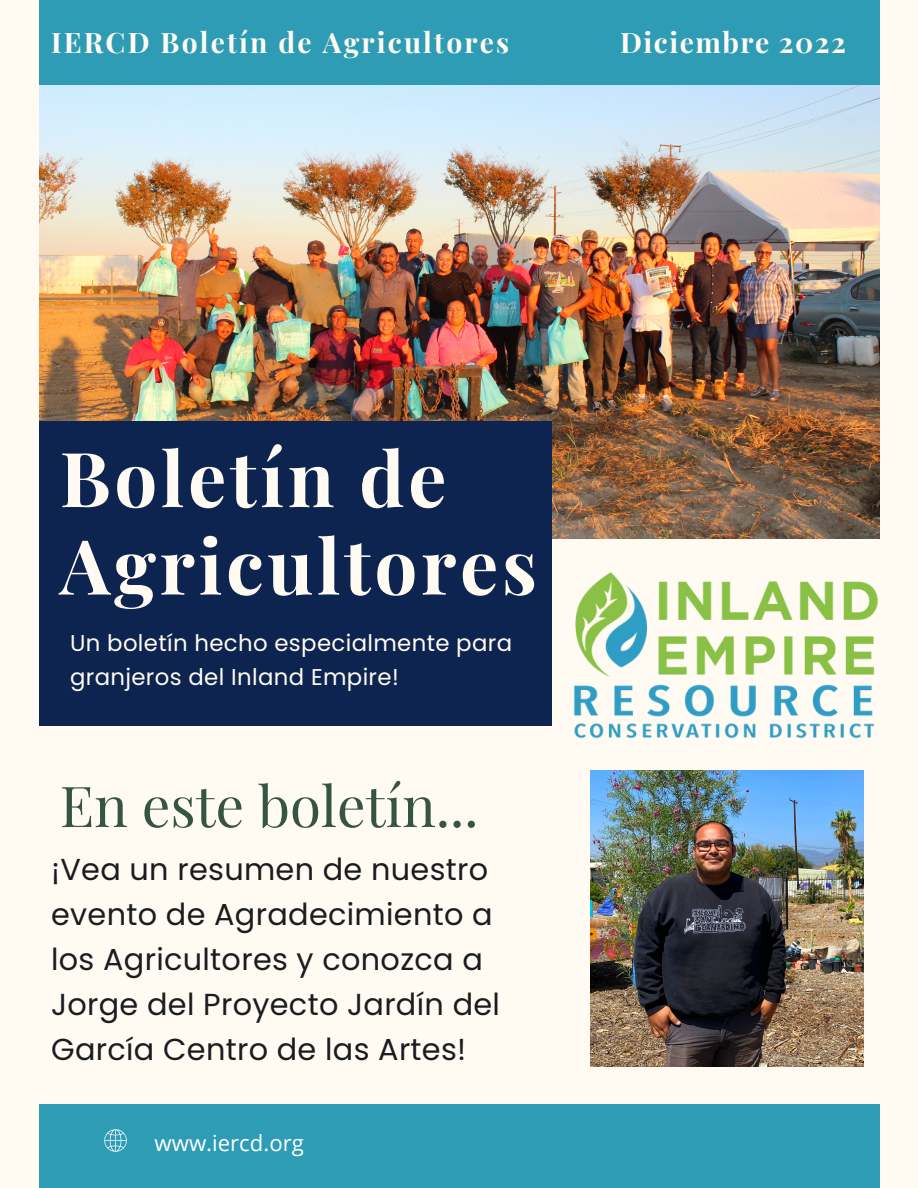
<style>
.page{position:relative;width:918px;height:1188px;background:#fffbf2}
.page>*{position:absolute;margin:0;border:0;box-sizing:border-box;transform-origin:0 0}
.t1{font:700 76.05px/87.4px "Playfair Display";letter-spacing:.045em;color:#fffbf2}
.t2{font:56.4px "Playfair Display";color:#365443}
.t3{font:30.3px/45px "Poppins";letter-spacing:.01em;color:#1a1c20}
.t4{font:700 28.2px "Playfair Display";letter-spacing:.075em;color:#fffbf2}
.t5{font:700 28.2px "Playfair Display";letter-spacing:.055em;color:#fffbf2}
.t6{font:22.8px/33.8px "Poppins";letter-spacing:.015em;color:#fffbf2}
.t7{font:22.2px "Open Sans";color:#fff}
</style>
<div class="page">
<img style="left:39px;top:84px;width:840px;height:455px">
<div style="left:39px;top:0;width:840px;height:84px;background:#2e9cb4"></div>
<div style="left:39px;top:421px;width:513px;height:305px;background:#0e2450"></div>
<div style="left:39px;top:1104px;width:840px;height:84px;background:#2e9cb4"></div>
<svg style="left:104px;top:1129px;width:23px;height:23px"></svg>
<img style="left:590px;top:771px;width:273px;height:296px">
<img style="left:574px;top:572px;width:304px;height:167px">
<p class="t4" style="left:51px;top:22px;width:460px">IERCD Boletín de Agricultores</p>
<p class="t5" style="left:620px;top:22px;width:227px">Diciembre 2022</p>
<h1 class="t1" style="left:60px;top:432px;width:479px">Boletín de<br>Agricultores</h1>
<p class="t6" style="left:70px;top:626px;width:444px">Un boletín hecho especialmente para granjeros del Inland Empire!</p>
<h2 class="t2" style="left:60px;top:766px;width:420px">En este boletín...</h2>
<p class="t3" style="left:51px;top:847px;width:450px">¡Vea un resumen de nuestro evento de Agradecimiento a los Agricultores y conozca a<br>Jorge del Proyecto Jardín del<br>García Centro de las Artes!</p>
<p class="t7" style="left:155px;top:1127px;width:151px">www.iercd.org</p>
</div>
